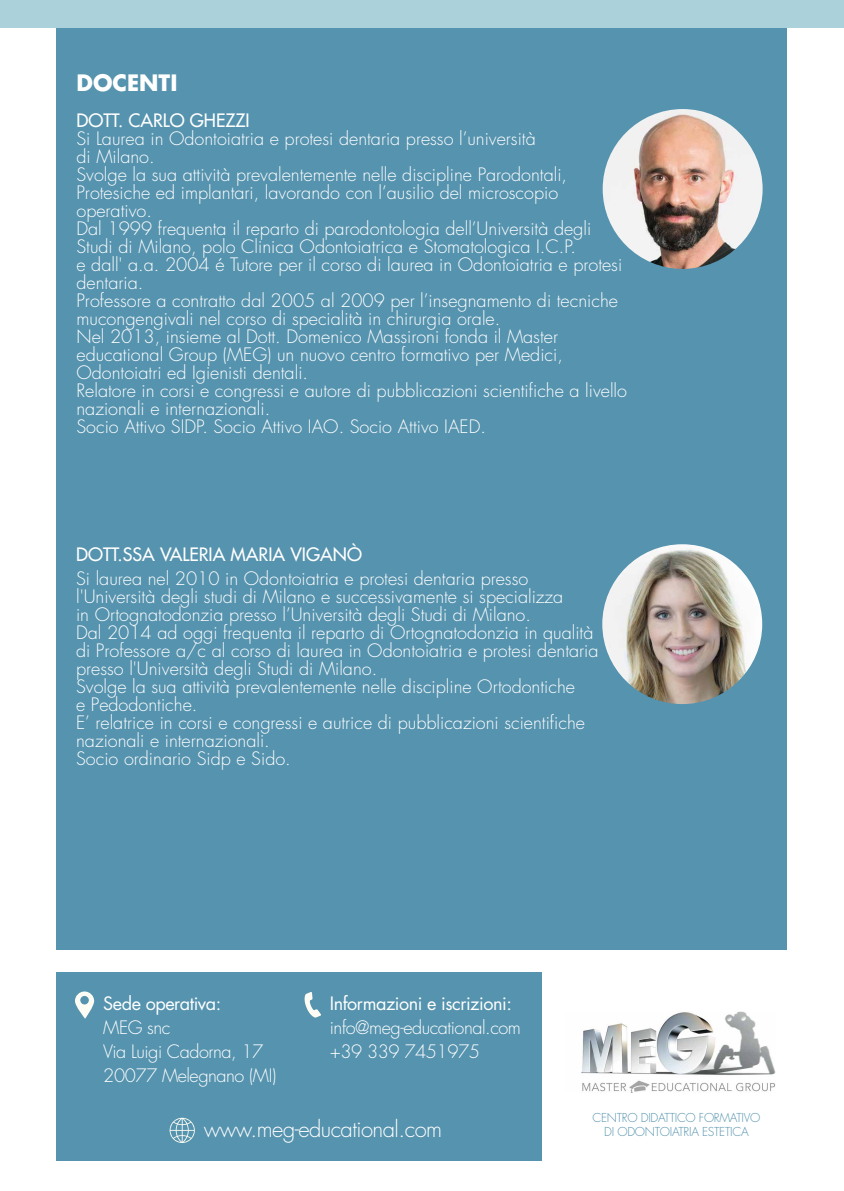
<style>
.page{position:relative;width:844px;height:1191px;background:#fff}
.page>*{position:absolute;margin:0;border:0;box-sizing:border-box;transform-origin:0 0}
.t1{font:300 22px "Futura";letter-spacing:-.025em;color:#fff}
.t2{font:700 22px "Futura";color:#fff}
.t3{font:300 18px/18px "Futura";color:#fff}
.t4{font:300 18px/24px "Futura";letter-spacing:-.025em;color:#fff}
.t5{font:18px "Futura";color:#fff}
.t6{font:18px "Futura";letter-spacing:-.025em;color:#fff}
.t7{font:300 12px/14px "Futura";letter-spacing:-.025em;color:#5593ae;text-align:center}
</style>
<div class="page">
<div style="left:56px;top:18px;width:730px;height:931px;background:#5593ae"></div>
<div style="left:56px;top:972px;width:485px;height:188px;background:#5593ae"></div>
<img style="left:581px;top:1011px;width:194px;height:81px">
<svg style="left:169px;top:1117px;width:26px;height:26px"></svg>
<svg style="left:75px;top:991px;width:19px;height:27px"></svg>
<svg style="left:304px;top:992px;width:17px;height:25px"></svg>
<div style="left:0;top:0;width:843px;height:28px;background:#abd1db"></div>
<img style="left:602px;top:544px;width:160px;height:160px;border-radius:80px">
<img style="left:602px;top:109px;width:160px;height:160px;border-radius:80px">
<p class="t2" style="left:76px;top:68px;width:102px">DOCENTI</p>
<p class="t5" style="left:76px;top:109px;width:174px">DOTT. CARLO GHEZZI</p>
<p class="t3" style="left:76px;top:130px;width:552px">Si Laurea in Odontoiatria e protesi dentaria presso l’università<br>di Milano.<br>Svolge la sua attività prevalentemente nelle discipline Parodontali, Protesiche ed implantari, lavorando con l’ausilio del microscopio operativo.<br>Dal 1999 frequenta il reparto di parodontologia dell’Università degli Studi di Milano, polo Clinica Odontoiatrica e Stomatologica I.C.P.<br>e dall' a.a. 2004 é Tutore per il corso di laurea in Odontoiatria e protesi dentaria.<br>Professore a contratto dal 2005 al 2009 per l’insegnamento di tecniche mucongengivali nel corso di specialità in chirurgia orale.<br>Nel 2013, insieme al Dott. Domenico Massironi fonda il Master educational Group (MEG) un nuovo centro formativo per Medici, Odontoiatri ed Igienisti dentali.<br>Relatore in corsi e congressi e autore di pubblicazioni scientifiche a livello nazionali e internazionali.<br>Socio Attivo SIDP. Socio Attivo IAO. Socio Attivo IAED.</p>
<p class="t5" style="left:76px;top:543px;width:287px">DOTT.SSA VALERIA MARIA VIGANÒ</p>
<p class="t3" style="left:76px;top:570px;width:523px">Si laurea nel 2010 in Odontoiatria e protesi dentaria presso l'Università degli studi di Milano e successivamente si specializza<br>in Ortognatodonzia presso l’Università degli Studi di Milano.<br>Dal 2014 ad oggi frequenta il reparto di Ortognatodonzia in qualità di Professore a/c al corso di laurea in Odontoiatria e protesi dentaria presso l'Università degli Studi di Milano.<br>Svolge la sua attività prevalentemente nelle discipline Ortodontiche<br>e Pedodontiche.<br>E’ relatrice in corsi e congressi e autrice di pubblicazioni scientifiche nazionali e internazionali.<br>Socio ordinario Sidp e Sido.</p>
<p class="t6" style="left:330px;top:991px;width:183px">Informazioni e iscrizioni:</p>
<p class="t4" style="left:330px;top:1015px;width:192px">info@meg-educational.com +39 339 7451975</p>
<p class="t6" style="left:103px;top:992px;width:119px">Sede operativa:</p>
<p class="t4" style="left:103px;top:1016px;width:174px">MEG snc<br>Via Luigi Cadorna, 17<br>20077 Melegnano (MI)</p>
<p class="t1" style="left:204px;top:1116px;width:240px">www.meg-educational.com</p>
<p class="t7" style="left:592px;top:1110px;width:169px">CENTRO DIDATTICO FORMATIVO<br>DI ODONTOIATRIA ESTETICA</p>
</div>
